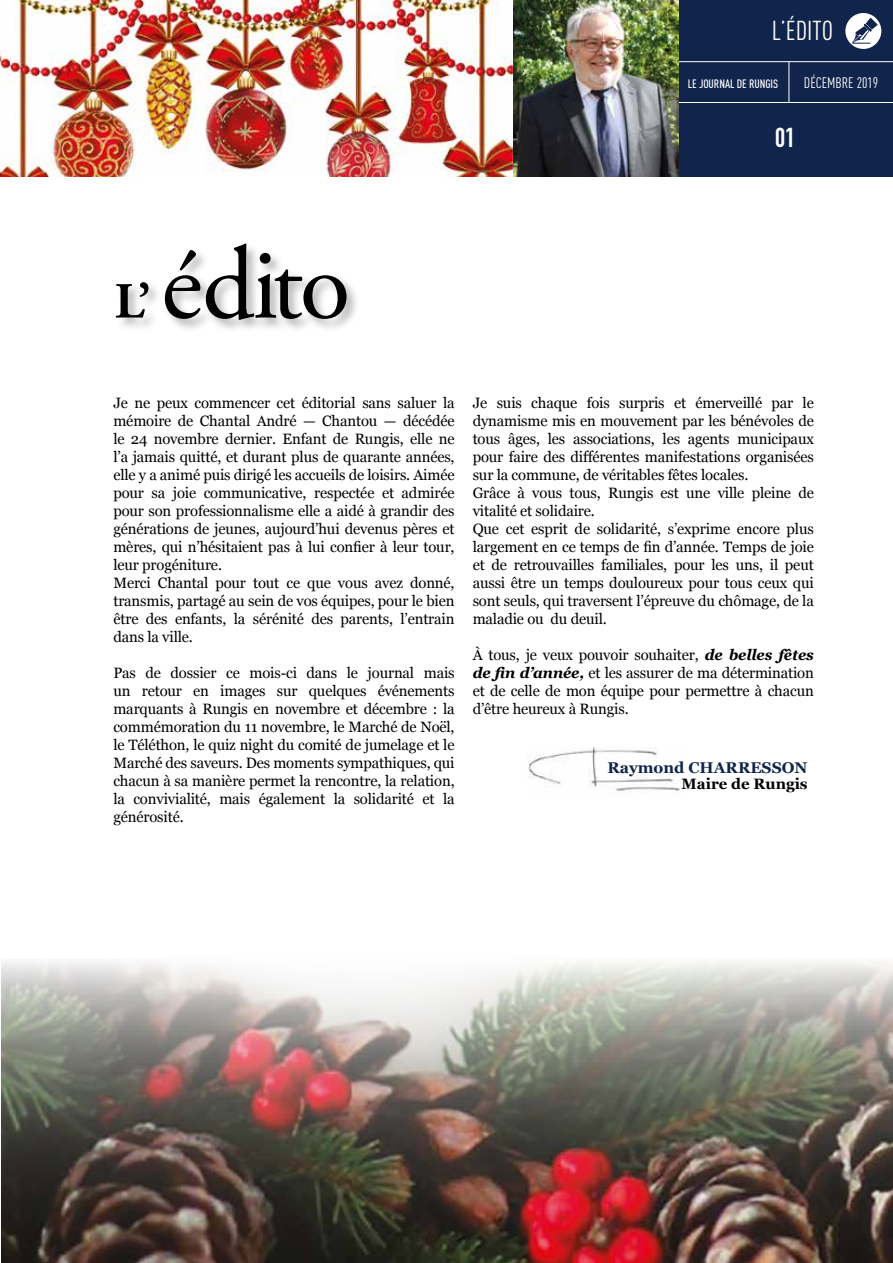
<style>
.page{position:relative;width:893px;height:1263px;background:#fff}
.page>*{position:absolute;margin:0;border:0;box-sizing:border-box;transform-origin:0 0}
.t1{font:103.5px "Adobe Garamond Pro";letter-spacing:-.03em;color:#000}
.t2{font:27px "DIN Cond";color:#fff}
.t3{font:700 27px "DIN Condensed";color:#fff}
.t4{font:700 15.6px "Georgia";color:#10244c}
.t5{font:15px/18px "Georgia";letter-spacing:-.01em;color:#000}
.t6{font:700 15px "Georgia";color:#000}
.t7{font:15px "DIN Cond";color:#fff}
.t8{font:500 12px "DIN Cond";color:#fff}
.s1{font-weight:700;font-size:50.4px}
.s2{font-weight:700;font-style:italic}
</style>
<div class="page">
<div style="left:677px;top:0;width:216px;height:176px;background:#10244c"></div>
<hr style="left:677px;top:61px;width:216px;height:1px;background:#fff">
<hr style="left:677px;top:102px;width:216px;height:1px;background:#fff">
<hr style="left:789px;top:62px;width:1px;height:41px;background:#fff">
<div style="left:845px;top:13px;width:36px;height:36px;background:#fff;border-radius:50%"></div>
<svg style="left:852px;top:18px;width:26px;height:26px"></svg>
<hr style="left:0;top:176px;width:1px;height:1087px;background:#ededed">
<div style="left:115px;top:242px;width:245px;height:91px;background:#000;opacity:.3"></div>
<img style="left:0;top:0;width:677px;height:176px">
<hr style="left:514px;top:0;width:1px;height:177px;background:#fff">
<hr style="left:513px;top:0;width:1px;height:177px;background:#fff">
<hr style="left:678px;top:0;width:1px;height:177px;background:#fff">
<hr style="left:677px;top:0;width:1px;height:177px;background:#fff">
<img style="left:527px;top:747px;width:156px;height:44px">
<img style="left:1px;top:961px;width:892px;height:302px">
<h2 class="t2" style="left:772px;top:15px;width:63px">L’ÉDITO</h2>
<p class="t8" style="left:688px;top:76px;width:92px">LE JOURNAL DE RUNGIS</p>
<p class="t7" style="left:804px;top:74px;width:76px">DÉCEMBRE 2019</p>
<h2 class="t3" style="left:775px;top:119px;width:22px">01</h2>
<h1 class="t1" style="left:115px;top:223px;width:237px"><span class="s1">L’</span> édito</h1>
<p class="t5" style="left:113px;top:393px;width:343px">Je ne peux commencer cet éditorial sans saluer la mémoire de Chantal André — Chantou — décédée le 24 novembre dernier. Enfant de Rungis, elle ne l’a jamais quitté, et durant plus de quarante années, elle y a animé puis dirigé les accueils de loisirs. Aimée pour sa joie communicative, respectée et admirée pour son professionnalisme elle a aidé à grandir des générations de jeunes, aujourd’hui devenus pères et mères, qui n’hésitaient pas à lui confier à leur tour, leur progéniture.<br>Merci Chantal pour tout ce que vous avez donné, transmis, partagé au sein de vos équipes, pour le bien être des enfants, la sérénité des parents, l’entrain dans la ville.</p>
<p class="t5" style="left:113px;top:663px;width:343px;text-align:justify">Pas de dossier ce mois-ci dans le journal mais un retour en images sur quelques événements marquants à Rungis en novembre et décembre : la commémoration du 11 novembre, le Marché de Noël, le Téléthon, le quiz night du comité de jumelage et le Marché des saveurs. Des moments sympathiques, qui chacun à sa manière permet la rencontre, la relation, la convivialité, mais également la solidarité et la générosité.</p>
<p class="t5" style="left:473px;top:393px;width:343px">Je suis chaque fois surpris et émerveillé par le dynamisme mis en mouvement par les bénévoles de tous âges, les associations, les agents municipaux pour faire des différentes manifestations organisées sur la commune, de véritables fêtes locales.<br>Grâce à vous tous, Rungis est une ville pleine de vitalité et solidaire.<br>Que cet esprit de solidarité, s’exprime encore plus largement en ce temps de fin d’année. Temps de joie et de retrouvailles familiales, pour les uns, il peut aussi être un temps douloureux pour tous ceux qui sont seuls, qui traversent l’épreuve du chômage, de la maladie ou du deuil.</p>
<p class="t5" style="left:473px;top:645px;width:343px;text-align:justify">À tous, je veux pouvoir souhaiter, <span class="s2">de belles fêtes de fin d’année,</span> et les assurer de ma détermination et de celle de mon équipe pour permettre à chacun d’être heureux à Rungis.</p>
<p class="t4" style="left:607px;top:756px;width:202px">Raymond CHARRESSON</p>
<p class="t6" style="left:681px;top:773px;width:128px">Maire de Rungis</p>
</div>
